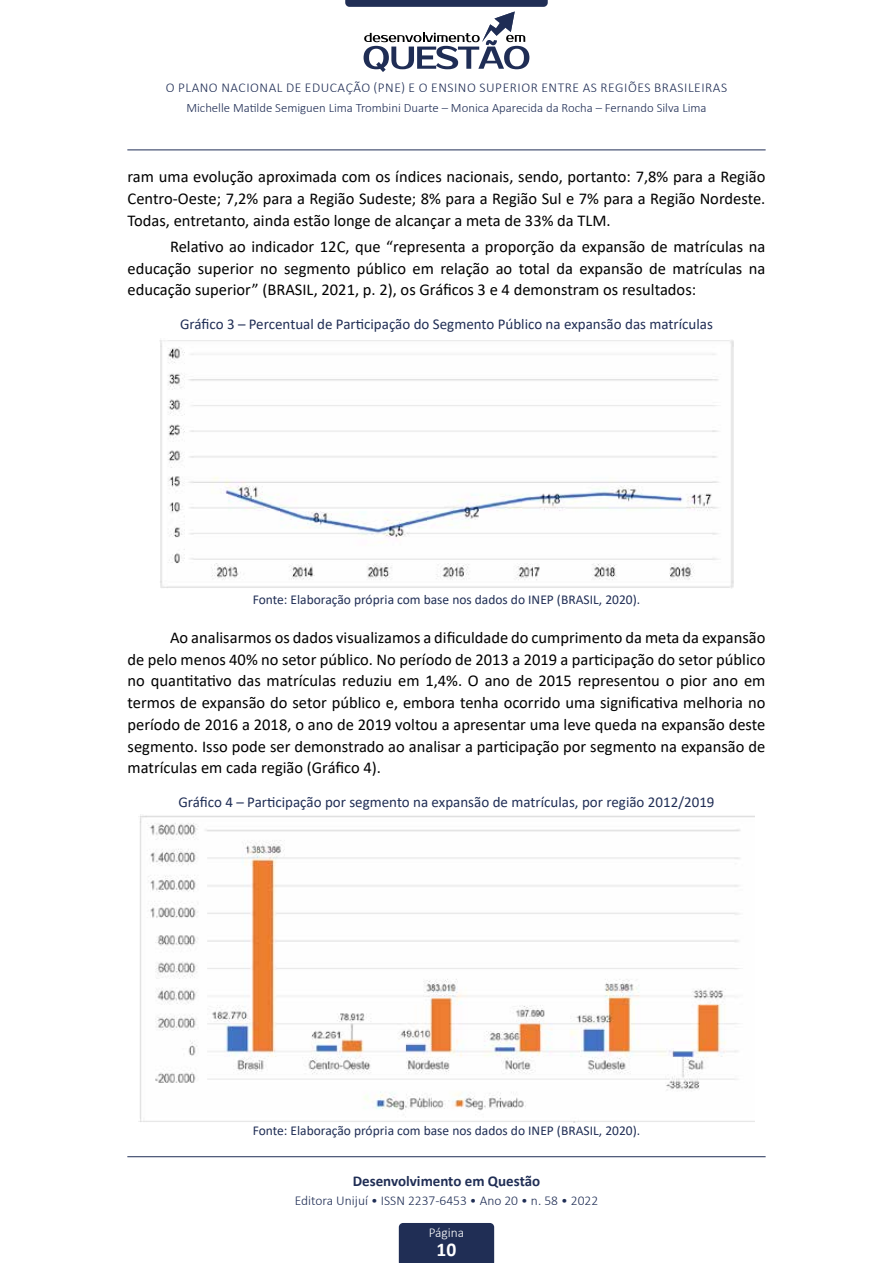
<style>
.page{position:relative;width:893px;height:1263px;background:#fff}
.page>*{position:absolute;margin:0;border:0;box-sizing:border-box;transform-origin:0 0}
.t1{font:700 19.5px "Calibri";color:#fff}
.t2{font:16.5px/21.8px "Calibri";color:#000;text-align:justify}
.t3{font:15px "Calibri";color:#202e55}
.t4{font:700 15px "Calibri";color:#202e55}
.t5{font:13.5px "Calibri";color:#202e55}
.t6{font:300 13.5px "Calibri";letter-spacing:.04em;color:#202e55}
.t7{font:300 13.5px "Calibri";color:#202e55}
.t8{font:300 13.5px "Calibri";color:#fff}
.t9{font:300 12.75px "Calibri";color:#202e55}
</style>
<div class="page">
<svg style="left:345px;top:0;width:203px;height:72px"></svg>
<hr style="left:127px;top:150px;width:639px;height:1px;background:#202e55">
<div style="left:399px;top:1223px;width:95px;height:40px;background:#202e55"></div>
<hr style="left:127px;top:1156px;width:639px;height:1px;background:#202e55">
<img style="left:160px;top:340px;width:573px;height:248px">
<img style="left:138px;top:815px;width:617px;height:307px">
<p class="t6" style="left:166px;top:80px;width:563px">O PLANO NACIONAL DE EDUCAÇÃO (PNE) E O ENSINO SUPERIOR ENTRE AS REGIÕES BRASILEIRAS</p>
<p class="t9" style="left:186px;top:100px;width:522px">Michelle Matilde Semiguen Lima Trombini Duarte – Monica Aparecida da Rocha – Fernando Silva Lima</p>
<p class="t2" style="left:128px;top:166px;width:639px">ram uma evolução aproximada com os índices nacionais, sendo, portanto: 7,8% para a Região Centro-Oeste; 7,2% para a Região Sudeste; 8% para a Região Sul e 7% para a Região Nordeste.<br>Todas, entretanto, ainda estão longe de alcançar a meta de 33% da TLM.</p>
<p class="t2" style="left:128px;top:235px;width:639px;text-indent:43px">Relativo ao indicador 12C, que “representa a proporção da expansão de matrículas na educação superior no segmento público em relação ao total da expansão de matrículas na educação superior” (BRASIL, 2021, p. 2), os Gráficos 3 e 4 demonstram os resultados:</p>
<p class="t3" style="left:180px;top:314px;width:534px">Gráfico 3 – Percentual de Participação do Segmento Público na expansão das matrículas</p>
<p class="t5" style="left:253px;top:590px;width:389px">Fonte: Elaboração própria com base nos dados do INEP (BRASIL, 2020).</p>
<p class="t2" style="left:128px;top:626px;width:639px;text-indent:43px">Ao analisarmos os dados visualizamos a dificuldade do cumprimento da meta da expansão de pelo menos 40% no setor público. No período de 2013 a 2019 a participação do setor público no quantitativo das matrículas reduziu em 1,4%. O ano de 2015 representou o pior ano em termos de expansão do setor público e, embora tenha ocorrido uma significativa melhoria no período de 2016 a 2018, o ano de 2019 voltou a apresentar uma leve queda na expansão deste segmento. Isso pode ser demonstrado ao analisar a participação por segmento na expansão de matrículas em cada região (Gráfico 4).</p>
<p class="t3" style="left:178px;top:791px;width:538px">Gráfico 4 – Participação por segmento na expansão de matrículas, por região 2012/2019</p>
<p class="t5" style="left:253px;top:1121px;width:389px">Fonte: Elaboração própria com base nos dados do INEP (BRASIL, 2020).</p>
<p class="t4" style="left:353px;top:1170px;width:189px">Desenvolvimento em Questão</p>
<p class="t7" style="left:295px;top:1192px;width:305px">Editora Unijuí • ISSN 2237-6453 • Ano 20 • n. 58 • 2022</p>
<p class="t8" style="left:429px;top:1224px;width:37px">Página</p>
<p class="t1" style="left:437px;top:1236px;width:21px">10</p>
</div>
